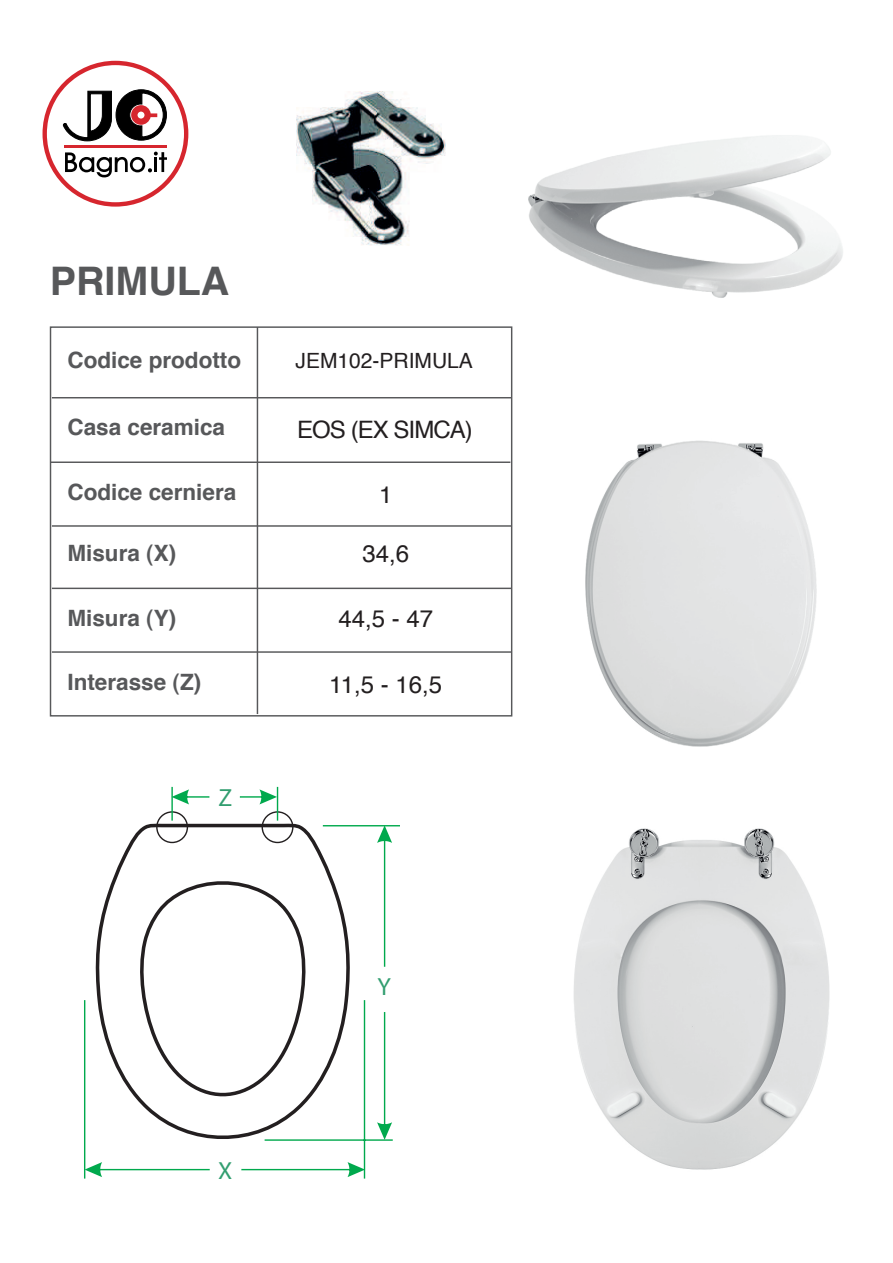
<style>
.page{position:relative;width:893px;height:1263px;background:#fff}
.page>*{position:absolute;margin:0;border:0;box-sizing:border-box;transform-origin:0 0}
.t1{font:700 39.3px "Helvetica";color:#57585a}
.t2{font:300 24.9px "Swiss 721 BT";color:#329e70}
.t3{font:24px "Helvetica";letter-spacing:-.04em;color:#231f20}
.t4{font:700 22.5px "Helvetica";color:#57585a}
.t5{font:21px "Helvetica";color:#231f20}
</style>
<div class="page">
<svg style="left:43px;top:61px;width:145px;height:146px"></svg>
<hr style="left:257px;top:327px;width:1px;height:387px;background:#57585a">
<hr style="left:52px;top:525px;width:459px;height:2px;background:#57585a">
<hr style="left:52px;top:588px;width:459px;height:1px;background:#57585a">
<hr style="left:52px;top:651px;width:459px;height:2px;background:#57585a">
<hr style="left:52px;top:397px;width:459px;height:1px;background:#57585a">
<hr style="left:51px;top:461px;width:459px;height:2px;background:#57585a">
<img style="left:573px;top:828px;width:257px;height:342px">
<img style="left:585px;top:440px;width:232px;height:307px">
<img style="left:528px;top:135px;width:315px;height:163px">
<img style="left:296px;top:91px;width:149px;height:154px">
<svg style="left:158px;top:810px;width:134px;height:10px"></svg>
<hr style="left:171px;top:787px;width:2px;height:34px;background:#00a94d">
<hr style="left:277px;top:787px;width:1px;height:34px;background:#00a94d">
<hr style="left:84px;top:1000px;width:1px;height:178px;background:#00a94d">
<hr style="left:364px;top:1000px;width:1px;height:178px;background:#00a94d">
<hr style="left:265px;top:1139px;width:128px;height:2px;background:#00a94d">
<svg style="left:172px;top:789px;width:37px;height:15px"></svg>
<svg style="left:240px;top:789px;width:37px;height:15px"></svg>
<svg style="left:85px;top:1162px;width:125px;height:15px"></svg>
<svg style="left:241px;top:1162px;width:123px;height:15px"></svg>
<svg style="left:377px;top:826px;width:15px;height:141px"></svg>
<svg style="left:377px;top:1012px;width:15px;height:128px"></svg>
<svg style="left:95px;top:820px;width:259px;height:321px"></svg>
<hr style="left:323px;top:825px;width:76px;height:1px;background:#00a94d">
<h1 class="t1" style="left:50px;top:249px;width:181px">PRIMULA</h1>
<p class="t4" style="left:67px;top:342px;width:175px">Codice prodotto</p>
<p class="t5" style="left:296px;top:345px;width:179px">JEM102-PRIMULA</p>
<p class="t4" style="left:67px;top:409px;width:159px">Casa ceramica</p>
<p class="t4" style="left:67px;top:474px;width:170px">Codice cerniera</p>
<p class="t3" style="left:297px;top:411px;width:177px">EOS (EX SIMCA)</p>
<p class="t3" style="left:379px;top:476px;width:15px">1</p>
<p class="t4" style="left:67px;top:535px;width:110px">Misura (X)</p>
<p class="t3" style="left:362px;top:535px;width:48px">34,6</p>
<p class="t4" style="left:67px;top:600px;width:110px">Misura (Y)</p>
<p class="t4" style="left:67px;top:664px;width:135px">Interasse (Z)</p>
<p class="t2" style="left:218px;top:782px;width:15px">Z</p>
<p class="t2" style="left:218px;top:1155px;width:16px">X</p>
<p class="t3" style="left:338px;top:600px;width:96px">44,5 - 47</p>
<p class="t3" style="left:329px;top:665px;width:114px">11,5 - 16,5</p>
<p class="t2" style="left:377px;top:972px;width:15px">Y</p>
</div>
